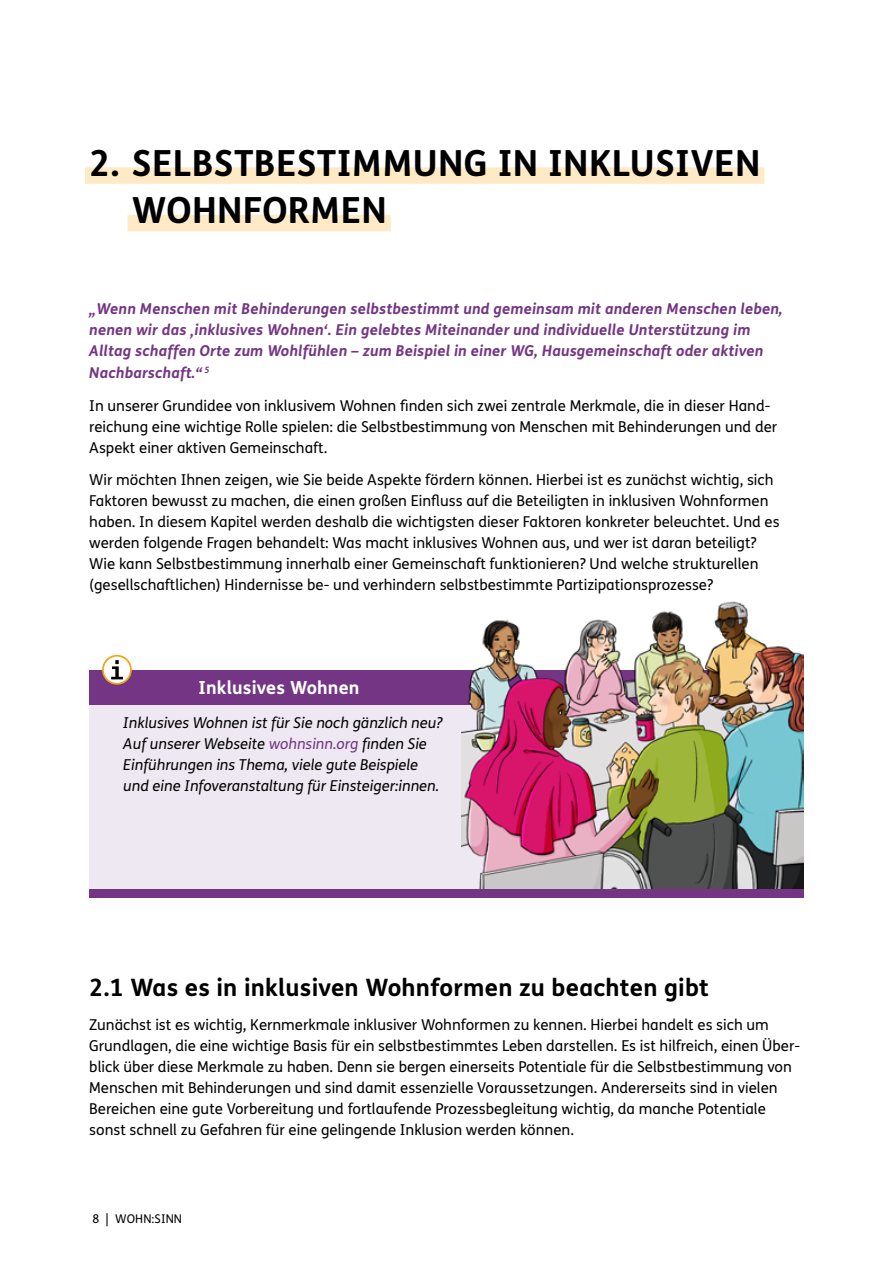
<style>
.page{position:relative;width:893px;height:1263px;background:#fff}
.page>*{position:absolute;margin:0;border:0;box-sizing:border-box;transform-origin:0 0}
._01_Kapitel_Headline_mit_Linie{font:700 36px "FS Me";letter-spacing:.01em;color:#000}
._02_Unterkapitel_Headline_ohne_Linie{font:700 24px "FS Me";letter-spacing:.01em;color:#000}
._03_Kasten_Headline{font:700 18px "FS Me";letter-spacing:.01em;color:#fff}
._06_Bodycopy{font:15px/21px "FS Me";color:#000}
._04_Slogan__Kursiv{font:italic 700 15px/21px "FS Me";letter-spacing:.01em;color:#743684}
.Kasten_kursiv{font:italic 15px/21px "FS Me";color:#000}
.t1{font:12px "FS Me";letter-spacing:.01em;color:#000}
.s1{color:#743684}
</style>
<div class="page">
<div style="left:89px;top:704px;width:715px;height:185px;background:#eee8f3"></div>
<div style="left:89px;top:670px;width:715px;height:34px;background:#743684"></div>
<svg style="left:102px;top:655px;width:30px;height:30px"></svg>
<img style="left:461px;top:601px;width:342px;height:288px">
<div style="left:85px;top:167px;width:679px;height:17px;background:#feeac5"></div>
<div style="left:128px;top:215px;width:263px;height:16px;background:#feeac5"></div>
<div style="left:89px;top:889px;width:715px;height:8px;background:#743684"></div>
<h2 class="_01_Kapitel_Headline_mit_Linie" style="left:89px;top:135px;width:673px">2. SELBSTBESTIMMUNG IN INKLUSIVEN</h2>
<h2 class="_01_Kapitel_Headline_mit_Linie" style="left:132px;top:183px;width:256px">WOHNFORMEN</h2>
<p class="_04_Slogan__Kursiv" style="left:89px;top:298px;width:695px">„Wenn Menschen mit Behinderungen selbstbestimmt und gemeinsam mit anderen Menschen leben, nenen wir das ‚inklusives Wohnen‘. Ein gelebtes Miteinander und individuelle Unterstützung im Alltag schaffen Orte zum Wohlfühlen – zum Beispiel in einer WG, Hausgemeinschaft oder aktiven Nachbarschaft.“ <sup>5</sup></p>
<p class="_06_Bodycopy" style="left:89px;top:395px;width:689px">In unserer Grundidee von inklusivem Wohnen finden sich zwei zentrale Merkmale, die in dieser Hand&shy;reichung eine wichtige Rolle spielen: die Selbstbestimmung von Menschen mit Behinderungen und der<br>Aspekt einer aktiven Gemeinschaft.</p>
<p class="_06_Bodycopy" style="left:89px;top:469px;width:692px">Wir möchten Ihnen zeigen, wie Sie beide Aspekte fördern können. Hierbei ist es zunächst wichtig, sich Faktoren bewusst zu machen, die einen großen Einfluss auf die Beteiligten in inklusiven Wohnformen haben. In diesem Kapitel werden deshalb die wichtigsten dieser Faktoren konkreter beleuchtet. Und es werden folgende Fragen behandelt: Was macht inklusives Wohnen aus, und wer ist daran beteiligt?<br>Wie kann Selbstbestimmung innerhalb einer Gemeinschaft funktionieren? Und welche strukturellen (gesellschaftlichen) Hindernisse be- und verhindern selbstbestimmte Partizipationsprozesse?</p>
<p class="_03_Kasten_Headline" style="left:199px;top:673px;width:162px">Inklusives Wohnen</p>
<p class="Kasten_kursiv" style="left:123px;top:712px;width:321px">Inklusives Wohnen ist für Sie noch gänzlich neu?<br>Auf unserer Webseite <span class="s1">wohnsinn.org</span> finden Sie Einführungen ins Thema, viele gute Beispiele und eine Infoveranstaltung für Einsteiger:innen.</p>
<h3 class="_02_Unterkapitel_Headline_ohne_Linie" style="left:89px;top:969px;width:621px">2.1 Was es in inklusiven Wohnformen zu beachten gibt</h3>
<p class="_06_Bodycopy" style="left:89px;top:1013px;width:712px">Zunächst ist es wichtig, Kernmerkmale inklusiver Wohnformen zu kennen. Hierbei handelt es sich um Grundlagen, die eine wichtige Basis für ein selbstbestimmtes Leben darstellen. Es ist hilfreich, einen Über&shy;blick über diese Merkmale zu haben. Denn sie bergen einerseits Potentiale für die Selbstbestimmung von Menschen mit Behinderungen und sind damit essenzielle Voraussetzungen. Andererseits sind in vielen Bereichen eine gute Vorbereitung und fortlaufende Prozessbegleitung wichtig, da manche Potentiale sonst schnell zu Gefahren für eine gelingende Inklusion werden können.</p>
<p class="t1" style="left:92px;top:1210px;width:91px">8 | WOHN:SINN</p>
</div>
